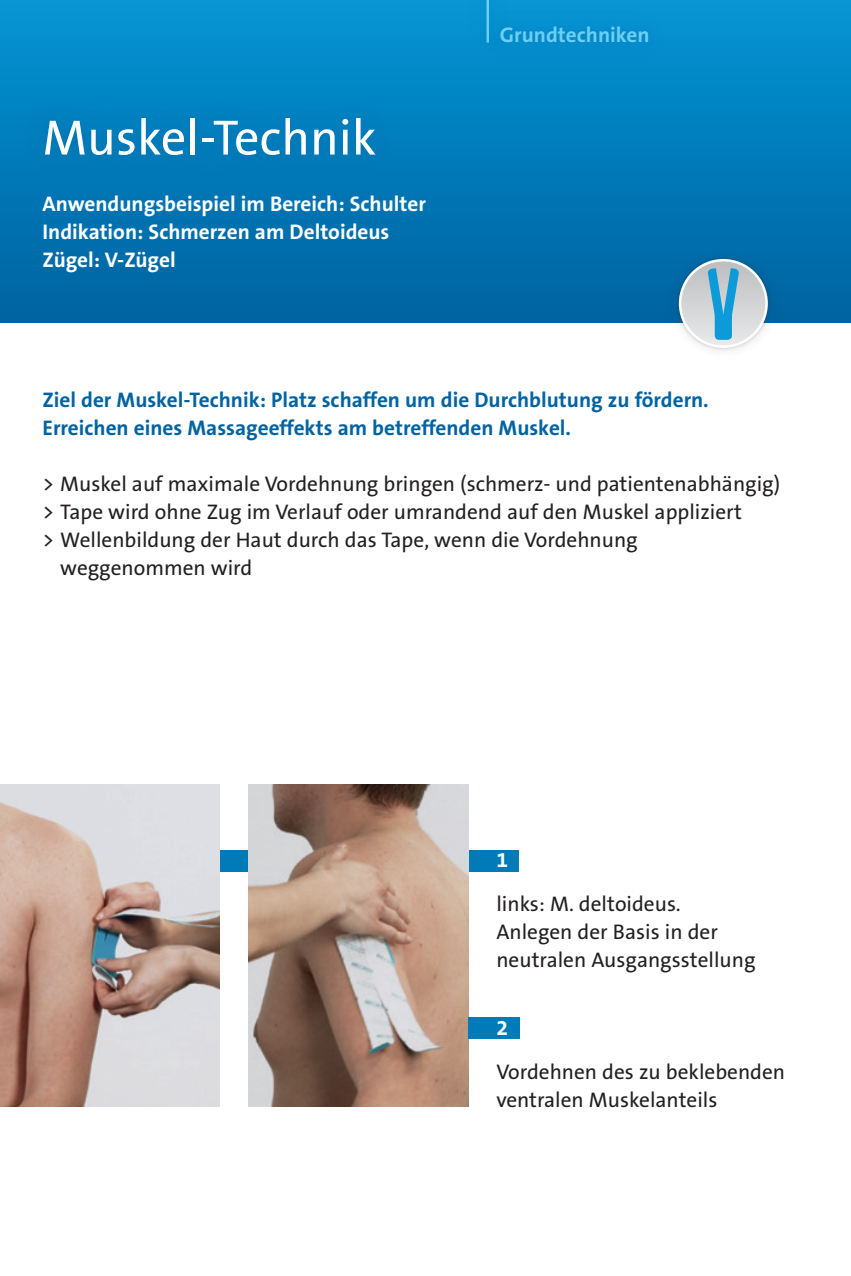
<style>
.page{position:relative;width:851px;height:1276px;background:#fff}
.page>*{position:absolute;margin:0;border:0;box-sizing:border-box;transform-origin:0 0}
.t1{font:50px "The Sans B Plus W5 Plain";color:#fff}
.t2{font:21.25px/28px "The Sans B Plus W5 Plain";color:#231f20}
.t3{font:700 21.25px/28px "The Sans B Plus W7";color:#0063a1}
.t4{font:700 21.25px/28px "The Sans B Plus W7";color:#fff}
.t5{font:700 21.25px "The Sans B Plus W7";color:#6bcff6}
</style>
<div class="page">
<div style="left:0;top:0;width:850px;height:322px;background:linear-gradient(to bottom,#0495d4,#0062a0)"></div>
<div style="left:460px;top:0;width:55px;height:64px;background:#0690cf"></div>
<hr style="left:486px;top:0;width:3px;height:43px;background:#6bcff6">
<div style="left:208px;top:850px;width:311px;height:21px;background:#007bb8"></div>
<div style="left:20px;top:95px;width:377px;height:86px;background:#007bba"></div>
<div style="left:476px;top:2px;width:197px;height:65px;background:#048ccb"></div>
<img style="left:248px;top:784px;width:220px;height:323px">
<div style="left:468px;top:1017px;width:51px;height:22px;background:#007bb8"></div>
<img style="left:0;top:784px;width:220px;height:323px">
<div style="left:666px;top:247px;width:113px;height:113px;background:#231f20;opacity:.15"></div>
<svg style="left:680px;top:260px;width:86px;height:87px;background:#d5d6d8"></svg>
<div style="left:678px;top:259px;width:89px;height:89px;border:2px solid #fff;border-radius:50%"></div>
<svg style="left:707px;top:268px;width:32px;height:72px;background:#69b4d7"></svg>
<h1 class="t1" style="left:43px;top:106px;width:335px">Muskel-Technik</h1>
<p class="t4" style="left:43px;top:189px;width:385px">Anwendungsbeispiel im Bereich: Schulter<br>Indikation: Schmerzen am Deltoideus<br>Zügel: V-Zügel</p>
<p class="t5" style="left:500px;top:21px;width:151px">Grundtechniken</p>
<p class="t3" style="left:43px;top:385px;width:667px">Ziel der Muskel-Technik: Platz schaffen um die Durchblutung zu fördern.<br>Erreichen eines Massageeffekts am betreffenden Muskel.</p>
<p class="t2" style="left:43px;top:469px;width:739px">&gt; Muskel auf maximale Vordehnung bringen (schmerz- und patientenabhängig)</p>
<p class="t2" style="left:43px;top:497px;width:701px">&gt; Tape wird ohne Zug im Verlauf oder umrandend auf den Muskel appliziert</p>
<p class="t2" style="left:43px;top:526px;width:596px">&gt; Wellenbildung der Haut durch das Tape, wenn die Vordehnung</p>
<p class="t2" style="left:60px;top:554px;width:193px">weggenommen wird</p>
<p class="t4" style="left:496px;top:846px;width:13px">1</p>
<p class="t2" style="left:496px;top:889px;width:261px">links: M. deltoideus.<br>Anlegen der Basis in der neutralen Ausgangsstellung</p>
<p class="t4" style="left:496px;top:1014px;width:13px">2</p>
<p class="t2" style="left:496px;top:1057px;width:290px">Vordehnen des zu beklebenden ventralen Muskelanteils</p>
</div>
